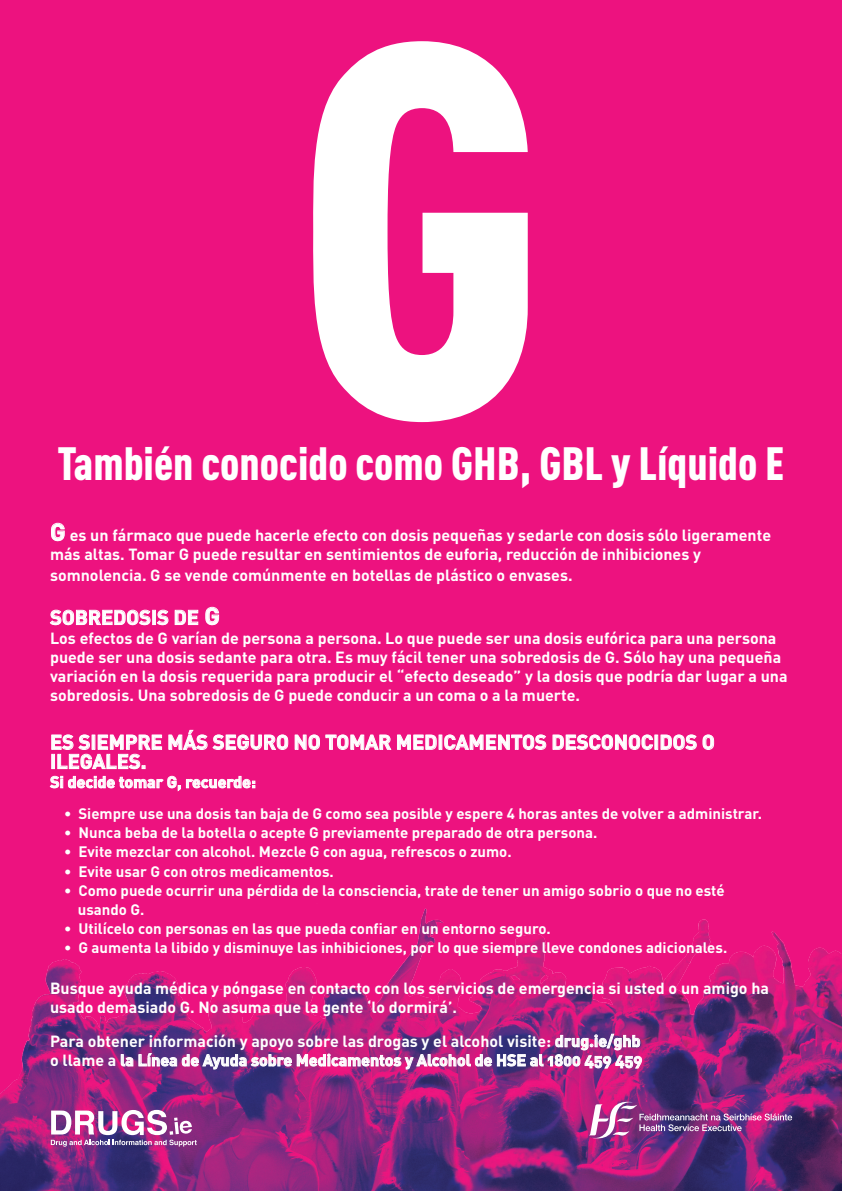
<style>
.page{position:relative;width:842px;height:1191px;background:#ed127f}
.page>*{position:absolute;margin:0;border:0;box-sizing:border-box;transform-origin:0 0}
.t1{font:900 523px "DIN Cond";color:#fff}
.t2{font:900 46px "DIN Cond";color:#fff}
.t3{font:700 20px/19.2px "DIN";color:#fff}
.t4{font:700 16px/19.2px "DIN";color:#fff}
.t5{font:16px "DIN Bold Alternate";color:#fff}
.t6{font:700 15px "DIN";color:#fff}
.s1{font-size:24px}
</style>
<div class="page">
<img style="left:0;top:908px;width:842px;height:283px">
<svg style="left:51px;top:1109px;width:146px;height:37px;background:#b273ab"></svg>
<img style="left:589px;top:1101px;width:203px;height:37px">
<svg style="left:51px;top:523px;width:14px;height:18px"></svg>
<svg style="left:50px;top:609px;width:101px;height:16px"></svg>
<div style="left:152px;top:610px;width:4px;height:15px;border:1px solid #fff"></div>
<svg style="left:157px;top:609px;width:11px;height:16px"></svg>
<svg style="left:175px;top:610px;width:23px;height:15px"></svg>
<svg style="left:205px;top:607px;width:14px;height:18px"></svg>
<svg style="left:168px;top:729px;width:120px;height:21px"></svg>
<svg style="left:295px;top:734px;width:96px;height:16px"></svg>
<svg style="left:397px;top:734px;width:40px;height:16px"></svg>
<svg style="left:444px;top:734px;width:102px;height:16px"></svg>
<svg style="left:552px;top:734px;width:101px;height:16px"></svg>
<div style="left:655px;top:735px;width:3px;height:14px;border:1px solid #fff"></div>
<svg style="left:660px;top:734px;width:54px;height:16px"></svg>
<svg style="left:51px;top:734px;width:111px;height:35px"></svg>
<svg style="left:50px;top:776px;width:205px;height:15px"></svg>
<img style="left:121px;top:1033px;width:521px;height:36px">
<p class="t1" style="left:295px;top:-96px;width:253px">G</p>
<p class="t2" style="left:58px;top:435px;width:728px">También conocido como GHB, GBL y Líquido E</p>
<p class="t4" style="left:50px;top:524px;width:722px"><span class="s1">G</span> es un fármaco que puede hacerle efecto con dosis pequeñas y sedarle con dosis sólo ligeramente más altas. Tomar G puede resultar en sentimientos de euforia, reducción de inhibiciones y</p>
<p class="t4" style="left:50px;top:565px;width:524px">somnolencia. G se vende comúnmente en botellas de plástico o envases.</p>
<p class="t3" style="left:50px;top:607px;width:171px">SOBREDOSIS DE <span class="s1">G</span></p>
<p class="t4" style="left:50px;top:627px;width:739px">Los efectos de G varían de persona a persona. Lo que puede ser una dosis eufórica para una persona puede ser una dosis sedante para otra. Es muy fácil tener una sobredosis de G. Sólo hay una pequeña variación en la dosis requerida para producir el “efecto deseado” y la dosis que podría dar lugar a una sobredosis. Una sobredosis de G puede conducir a un coma o a la muerte.</p>
<p class="t3" style="left:50px;top:731px;width:666px">ES SIEMPRE MÁS SEGURO NO TOMAR MEDICAMENTOS DESCONOCIDOS O<br>ILEGALES.</p>
<p class="t4" style="left:50px;top:771px;width:207px">Si decide tomar G, recuerde:</p>
<p class="t6" style="left:64px;top:803px;width:699px">• Siempre use una dosis tan baja de G como sea posible y espere 4 horas antes de volver a administrar.</p>
<p class="t6" style="left:64px;top:823px;width:535px">• Nunca beba de la botella o acepte G previamente preparado de otra persona.</p>
<p class="t6" style="left:64px;top:842px;width:449px">• Evite mezclar con alcohol. Mezcle G con agua, refrescos o zumo.</p>
<p class="t6" style="left:64px;top:861px;width:271px">• Evite usar G con otros medicamentos.</p>
<p class="t6" style="left:64px;top:880px;width:662px">• Como puede ocurrir una pérdida de la consciencia, trate de tener un amigo sobrio o que no esté</p>
<p class="t6" style="left:78px;top:899px;width:68px">usando G.</p>
<p class="t6" style="left:64px;top:919px;width:488px">• Utilícelo con personas en las que pueda confiar en un entorno seguro.</p>
<p class="t6" style="left:64px;top:938px;width:664px">• G aumenta la libido y disminuye las inhibiciones, por lo que siempre lleve condones adicionales.</p>
<p class="t4" style="left:50px;top:978px;width:720px">Busque ayuda médica y póngase en contacto con los servicios de emergencia si usted o un amigo ha usado demasiado G. No asuma que la gente ‘lo dormirá’.</p>
<p class="t5" style="left:50px;top:1030px;width:592px">Para obtener información y apoyo sobre las drogas y el alcohol visite: drug.ie/ghb</p>
<p class="t5" style="left:50px;top:1049px;width:594px">o llame a la Línea de Ayuda sobre Medicamentos y Alcohol de HSE al 1800 459 459</p>
</div>
